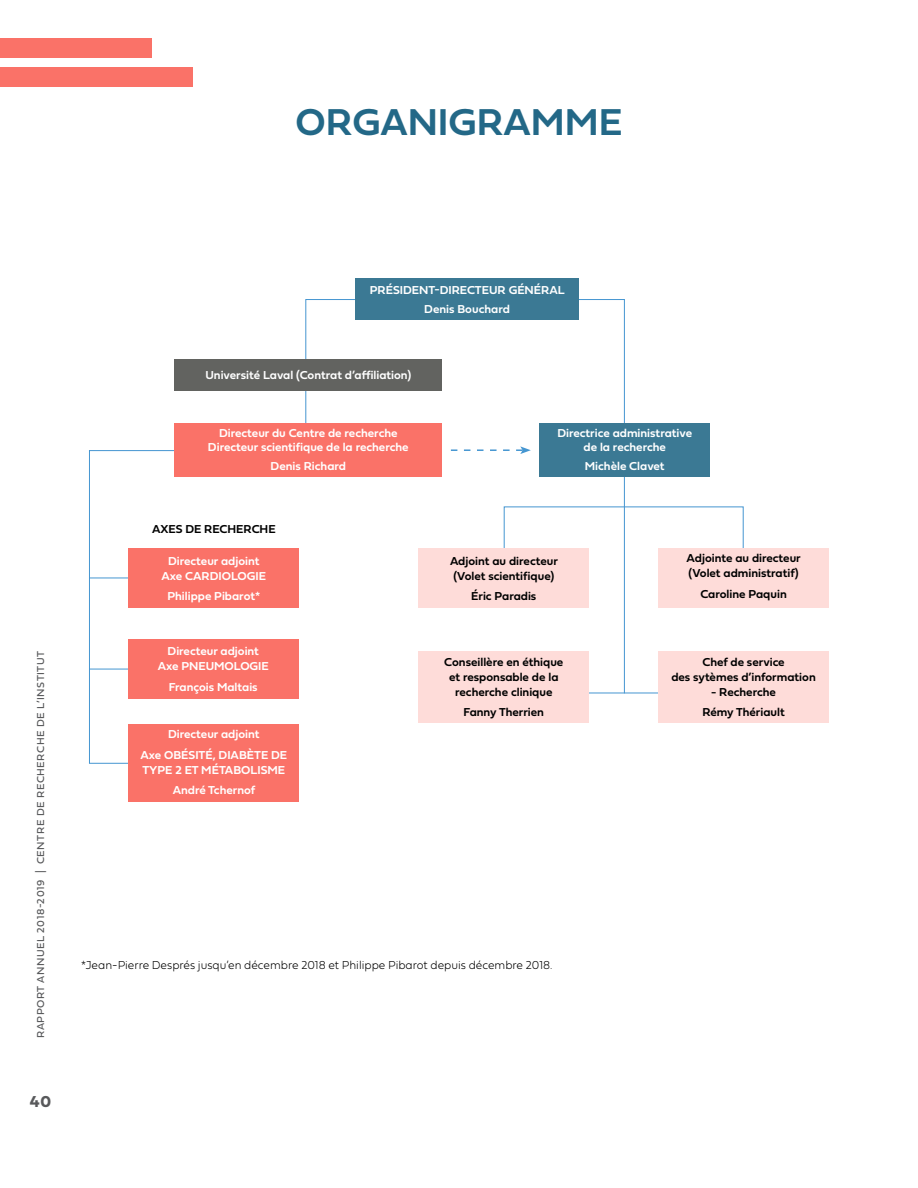
<style>
.page{position:relative;width:918px;height:1188px;background:#fff}
.page>*{position:absolute;margin:0;border:0;box-sizing:border-box;transform-origin:0 0}
.t1{font:39px "Fieldwork Geo Demibold";color:#236887}
.t2{font:16.5px "Fieldwork Geo Bold";color:#58595b}
.t3{font:12px/13.5px "Fieldwork Geo Demibold";color:#fff;text-align:center}
.t4{font:12px/15px "Fieldwork Geo Demibold";color:#000;text-align:center}
.t5{font:100 12px "Fieldwork Geo";color:#000;scale:.95 1}
.t6{font:10.5px "Fieldwork Geo Regular";letter-spacing:.05em;color:#58595b}
</style>
<div class="page">
<svg style="left:305px;top:299px;width:320px;height:394px"></svg>
<svg style="left:503px;top:506px;width:241px;height:77px"></svg>
<svg style="left:89px;top:450px;width:320px;height:314px"></svg>
<hr style="left:89px;top:578px;width:134px;height:1px;background:#4596d1">
<hr style="left:558px;top:693px;width:134px;height:1px;background:#4596d1">
<hr style="left:89px;top:669px;width:134px;height:1px;background:#4596d1">
<div style="left:174px;top:359px;width:268px;height:31px;background:#626360"></div>
<div style="left:539px;top:423px;width:171px;height:54px;background:#3b7994"></div>
<div style="left:355px;top:279px;width:224px;height:41px;background:#3b7994"></div>
<div style="left:129px;top:549px;width:170px;height:59px;background:#fa7268"></div>
<div style="left:128px;top:639px;width:171px;height:60px;background:#fa7268"></div>
<div style="left:129px;top:725px;width:170px;height:77px;background:#fa7268"></div>
<div style="left:418px;top:549px;width:171px;height:59px;background:#fedcd9"></div>
<div style="left:418px;top:651px;width:171px;height:72px;background:#fedcd9"></div>
<div style="left:658px;top:651px;width:171px;height:72px;background:#fedcd9"></div>
<div style="left:658px;top:549px;width:171px;height:59px;background:#fedcd9"></div>
<div style="left:174px;top:423px;width:268px;height:54px;background:#fa7268"></div>
<svg style="left:451px;top:446px;width:80px;height:8px"></svg>
<div style="left:0;top:38px;width:151px;height:19px;background:#fa7268"></div>
<div style="left:0;top:67px;width:193px;height:19px;background:#fa7268"></div>
<h1 class="t1" style="left:296px;top:91px;width:328px">ORGANIGRAMME</h1>
<p class="t6" style="left:32px;top:1038px;width:389px;rotate:-90deg">RAPPORT ANNUEL 2018-2019 | CENTRE DE RECHERCHE DE L’INSTITUT</p>
<h2 class="t2" style="left:30px;top:1089px;width:23px">40</h2>
<p class="t3" style="left:370px;top:280px;width:196px;line-height:18.9px">PRÉSIDENT-DIRECTEUR GÉNÉRAL<br>Denis Bouchard</p>
<p class="t3" style="left:206px;top:367px;width:207px">Université Laval (Contrat d’affiliation)</p>
<p class="t3" style="left:208px;top:426px;width:202px">Directeur du Centre de recherche<br>Directeur scientifique de la recherche</p>
<p class="t3" style="left:271px;top:458px;width:77px">Denis Richard</p>
<p class="t4" style="left:152px;top:521px;width:125px">AXES DE RECHERCHE</p>
<p class="t3" style="left:162px;top:553px;width:106px;line-height:15px">Directeur adjoint<br>Axe CARDIOLOGIE</p>
<p class="t3" style="left:167px;top:589px;width:94px">Philippe Pibarot*</p>
<p class="t3" style="left:158px;top:644px;width:113px;line-height:15px">Directeur adjoint<br>Axe PNEUMOLOGIE</p>
<p class="t3" style="left:169px;top:680px;width:90px">François Maltais</p>
<p class="t3" style="left:140px;top:724px;width:148px;line-height:20.4px">Directeur adjoint<br>Axe OBÉSITÉ, DIABÈTE DE</p>
<p class="t3" style="left:142px;top:759px;width:144px;line-height:20.4px">TYPE 2 ET MÉTABOLISME<br>André Tchernof</p>
<p class="t3" style="left:557px;top:426px;width:136px">Directrice administrative de la recherche</p>
<p class="t3" style="left:585px;top:458px;width:81px">Michèle Clavet</p>
<p class="t4" style="left:450px;top:553px;width:109px;text-align:left">Adjoint au directeur (Volet scientifique)</p>
<p class="t4" style="left:471px;top:588px;width:67px">Éric Paradis</p>
<p class="t4" style="left:444px;top:654px;width:121px">Conseillère en éthique et responsable de la recherche clinique</p>
<p class="t4" style="left:464px;top:704px;width:82px">Fanny Therrien</p>
<p class="t4" style="left:687px;top:550px;width:116px;text-align:left">Adjointe au directeur (Volet administratif)</p>
<p class="t4" style="left:700px;top:586px;width:88px">Caroline Paquin</p>
<p class="t4" style="left:671px;top:654px;width:146px">Chef de service<br>des sytèmes d’information</p>
<p class="t4" style="left:702px;top:681px;width:84px;line-height:20.4px">- Recherche<br>Rémy Thériault</p>
<p class="t5" style="left:81px;top:956px;width:498px">*Jean-Pierre Després jusqu’en décembre 2018 et Philippe Pibarot depuis décembre 2018.</p>
</div>
